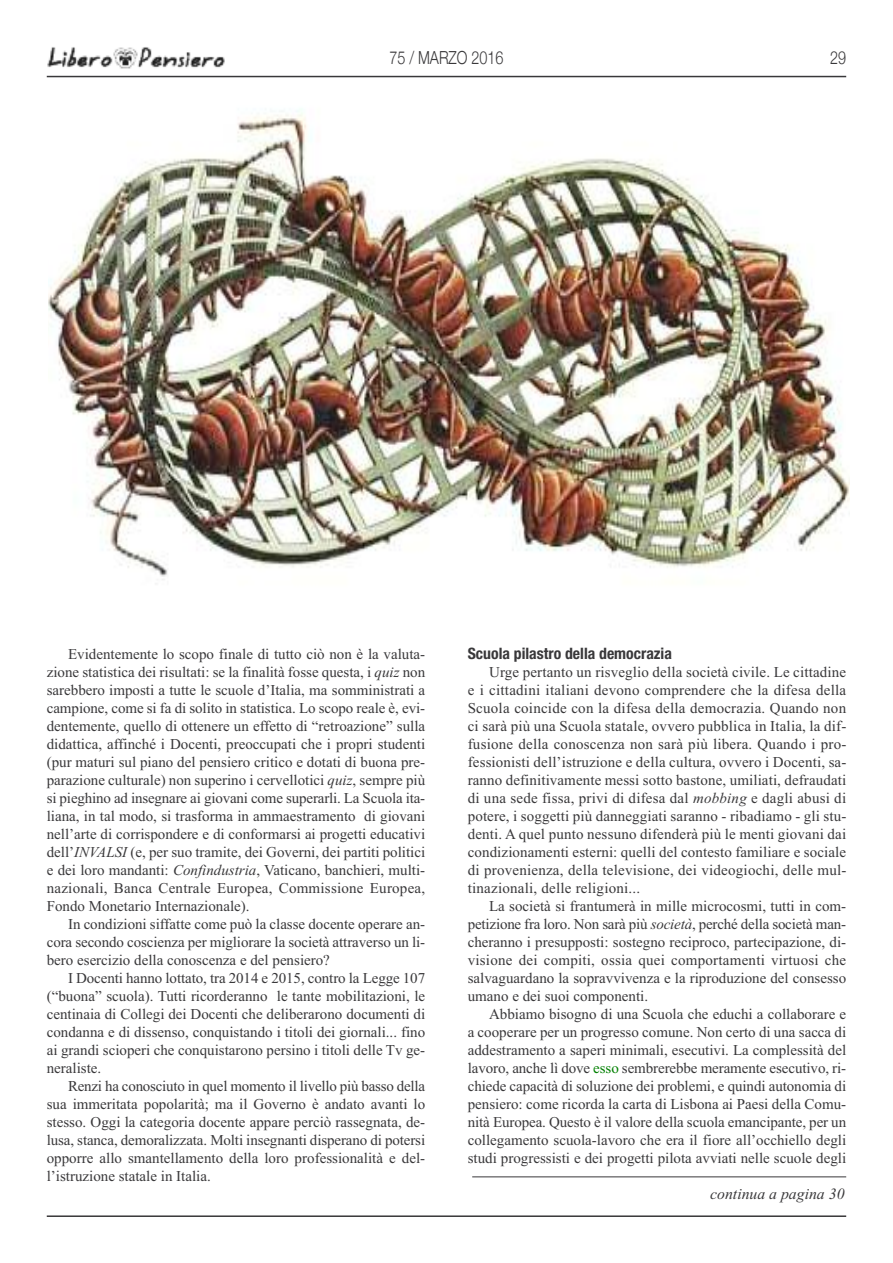
<style>
.page{position:relative;width:893px;height:1263px;background:#fff}
.page>*{position:absolute;margin:0;border:0;box-sizing:border-box;transform-origin:0 0}
.t1{font:300 18px "Helvetica Neue";color:#39383a;scale:.8 1}
.t2{font:700 condensed 15.75px "Helvetica Neue";color:#39383a}
.t3{font:italic 15.75px "Times New Roman";color:#39383a}
.t4{font:15px/18px "Times New Roman";color:#39383a;text-align:justify}
.s1{font-style:italic}
.s2{color:#008000}
</style>
<div class="page">
<hr style="left:47px;top:76px;width:799px;height:1px;background:#39383a">
<hr style="left:47px;top:1215px;width:799px;height:2px;background:#39383a">
<img style="left:47px;top:47px;width:178px;height:22px">
<img style="left:48px;top:109px;width:801px;height:471px">
<hr style="left:472px;top:1176px;width:374px;height:1px;background:#39383a">
<p class="t1" style="left:389px;top:47px;width:144px">75 / MARZO 2016</p>
<p class="t1" style="left:830px;top:47px;width:22px">29</p>
<p class="t4" style="left:47px;top:645px;width:380px;text-indent:21px">Evidentemente lo scopo finale di tutto ciò non è la valuta&shy;zione statistica dei risultati: se la finalità fosse questa, i <span class="s1">quiz</span> non sarebbero imposti a tutte le scuole d’Italia, ma somministrati a campione, come si fa di solito in statistica. Lo scopo reale è, evi&shy;dentemente, quello di ottenere un effetto di “retroazione” sulla didattica, affinché i Docenti, preoccupati che i propri studenti (pur maturi sul piano del pensiero critico e dotati di buona pre&shy;parazione culturale) non superino i cervellotici <span class="s1">quiz</span>, sempre più si pieghino ad insegnare ai giovani come superarli. La Scuola ita&shy;liana, in tal modo, si trasforma in ammaestramento di giovani nell’arte di corrispondere e di conformarsi ai progetti educativi dell’<span class="s1">INVALSI</span> (e, per suo tramite, dei Governi, dei partiti politici e dei loro mandanti: <span class="s1">Confindustria</span>, Vaticano, banchieri, multi&shy;nazionali, Banca Centrale Europea, Commissione Europea, Fondo Monetario Internazionale).</p>
<p class="t4" style="left:47px;top:915px;width:380px;text-indent:21px">In condizioni siffatte come può la classe docente operare an&shy;cora secondo coscienza per migliorare la società attraverso un li&shy;bero esercizio della conoscenza e del pensiero?</p>
<p class="t4" style="left:47px;top:969px;width:380px;text-indent:21px">I Docenti hanno lottato, tra 2014 e 2015, contro la Legge 107 (“buona” scuola). Tutti ricorderanno le tante mobilitazioni, le centinaia di Collegi dei Docenti che deliberarono documenti di condanna e di dissenso, conquistando i titoli dei giornali... fino ai grandi scioperi che conquistarono persino i titoli delle Tv ge&shy;neraliste.</p>
<p class="t4" style="left:47px;top:1077px;width:380px;text-indent:21px">Renzi ha conosciuto in quel momento il livello più basso della sua immeritata popolarità; ma il Governo è andato avanti lo stesso. Oggi la categoria docente appare perciò rassegnata, de&shy;lusa, stanca, demoralizzata. Molti insegnanti disperano di potersi opporre allo smantellamento della loro professionalità e del&shy;l’istruzione statale in Italia.</p>
<p class="t2" style="left:468px;top:648px;width:206px">Scuola pilastro della democrazia</p>
<p class="t4" style="left:468px;top:663px;width:380px;text-indent:21px">Urge pertanto un risveglio della società civile. Le cittadine e i cittadini italiani devono comprendere che la difesa della Scuola coincide con la difesa della democrazia. Quando non ci sarà più una Scuola statale, ovvero pubblica in Italia, la dif&shy;fusione della conoscenza non sarà più libera. Quando i pro&shy;fessionisti dell’istruzione e della cultura, ovvero i Docenti, sa&shy;ranno definitivamente messi sotto bastone, umiliati, defraudati di una sede fissa, privi di difesa dal <span class="s1">mobbing</span> e dagli abusi di potere, i soggetti più danneggiati saranno - ribadiamo - gli stu&shy;denti. A quel punto nessuno difenderà più le menti giovani dai condizionamenti esterni: quelli del contesto familiare e sociale di provenienza, della televisione, dei videogiochi, delle mul&shy;tinazionali, delle religioni...</p>
<p class="t4" style="left:468px;top:897px;width:380px;text-indent:21px">La società si frantumerà in mille microcosmi, tutti in com&shy;petizione fra loro. Non sarà più <span class="s1">società</span>, perché della società man&shy;cheranno i presupposti: sostegno reciproco, partecipazione, di&shy;visione dei compiti, ossia quei comportamenti virtuosi che salvaguardano la sopravvivenza e la riproduzione del consesso umano e dei suoi componenti.</p>
<p class="t4" style="left:468px;top:1005px;width:380px;text-indent:21px">Abbiamo bisogno di una Scuola che educhi a collaborare e a cooperare per un progresso comune. Non certo di una sacca di addestramento a saperi minimali, esecutivi. La complessità del lavoro, anche lì dove <span class="s2">esso</span> sembrerebbe meramente esecutivo, ri&shy;chiede capacità di soluzione dei problemi, e quindi autonomia di pensiero: come ricorda la carta di Lisbona ai Paesi della Comu&shy;nità Europea. Questo è il valore della scuola emancipante, per un collegamento scuola-lavoro che era il fiore all’occhiello degli studi progressisti e dei progetti pilota avviati nelle scuole degli</p>
<p class="t3" style="left:710px;top:1184px;width:136px">continua a pagina 30</p>
</div>
